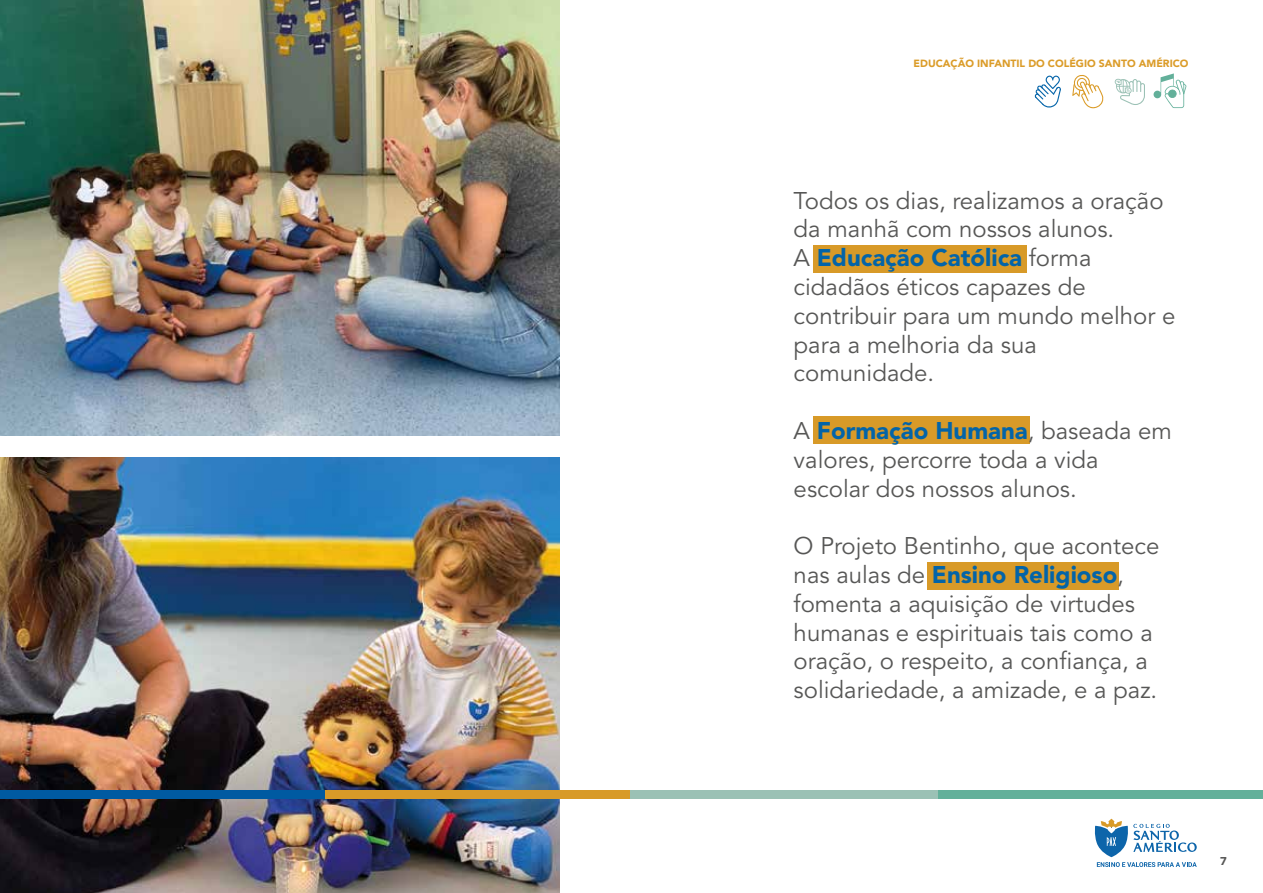
<style>
.page{position:relative;width:1263px;height:893px;background:#fff}
.page>*{position:absolute;margin:0;border:0;box-sizing:border-box;transform-origin:0 0}
.t1{font:24px/28.8px "Avenir LT Std";color:#575756}
.t2{font:900 11.25px "Avenir LT Pro";color:#575756}
.t3{font:900 10.35px "Avenir LT Pro";color:#db9c29}
.s1{font-weight:900;color:#0364a8}
</style>
<div class="page">
<img style="left:0;top:457px;width:559px;height:436px">
<img style="left:0;top:0;width:559px;height:436px">
<div style="left:927px;top:562px;width:192px;height:27px;background:#d89a28"></div>
<div style="left:813px;top:245px;width:214px;height:27px;background:#d89a28"></div>
<div style="left:813px;top:416px;width:217px;height:27px;background:#d89a28"></div>
<div style="left:323px;top:790px;width:307px;height:9px;background:#d89a28"></div>
<div style="left:630px;top:790px;width:308px;height:9px;background:#9bc1b5"></div>
<div style="left:938px;top:790px;width:325px;height:9px;background:#63b09a"></div>
<div style="left:0;top:790px;width:324px;height:9px;background:#005aa1"></div>
<svg style="left:1094px;top:819px;width:103px;height:48px"></svg>
<svg style="left:1072px;top:75px;width:31px;height:33px"></svg>
<svg style="left:1153px;top:73px;width:33px;height:35px"></svg>
<div style="left:1168px;top:90px;width:8px;height:8px;background:#63b09a;border-radius:50%"></div>
<svg style="left:1035px;top:76px;width:26px;height:32px"></svg>
<svg style="left:1115px;top:79px;width:30px;height:26px"></svg>
<p class="t3" style="left:913px;top:57px;width:276px">EDUCAÇÃO INFANTIL DO COLÉGIO SANTO AMÉRICO</p>
<p class="t1" style="left:794px;top:187px;width:383px">Todos os dias, realizamos a oração da manhã com nossos alunos.<br>A <span class="s1">Educação Católica</span> forma cidadãos éticos capazes de contribuir para um mundo melhor e para a melhoria da sua comunidade.</p>
<p class="t1" style="left:794px;top:417px;width:380px">A <span class="s1">Formação Humana</span>, baseada em valores, percorre toda a vida escolar dos nossos alunos.</p>
<p class="t1" style="left:794px;top:532px;width:367px">O Projeto Bentinho, que acontece nas aulas de <span class="s1">Ensino Religioso</span>, fomenta a aquisição de virtudes humanas e espirituais tais como a oração, o respeito, a confiança, a solidariedade, a amizade, e a paz.</p>
<p class="t2" style="left:1220px;top:854px;width:8px">7</p>
</div>
